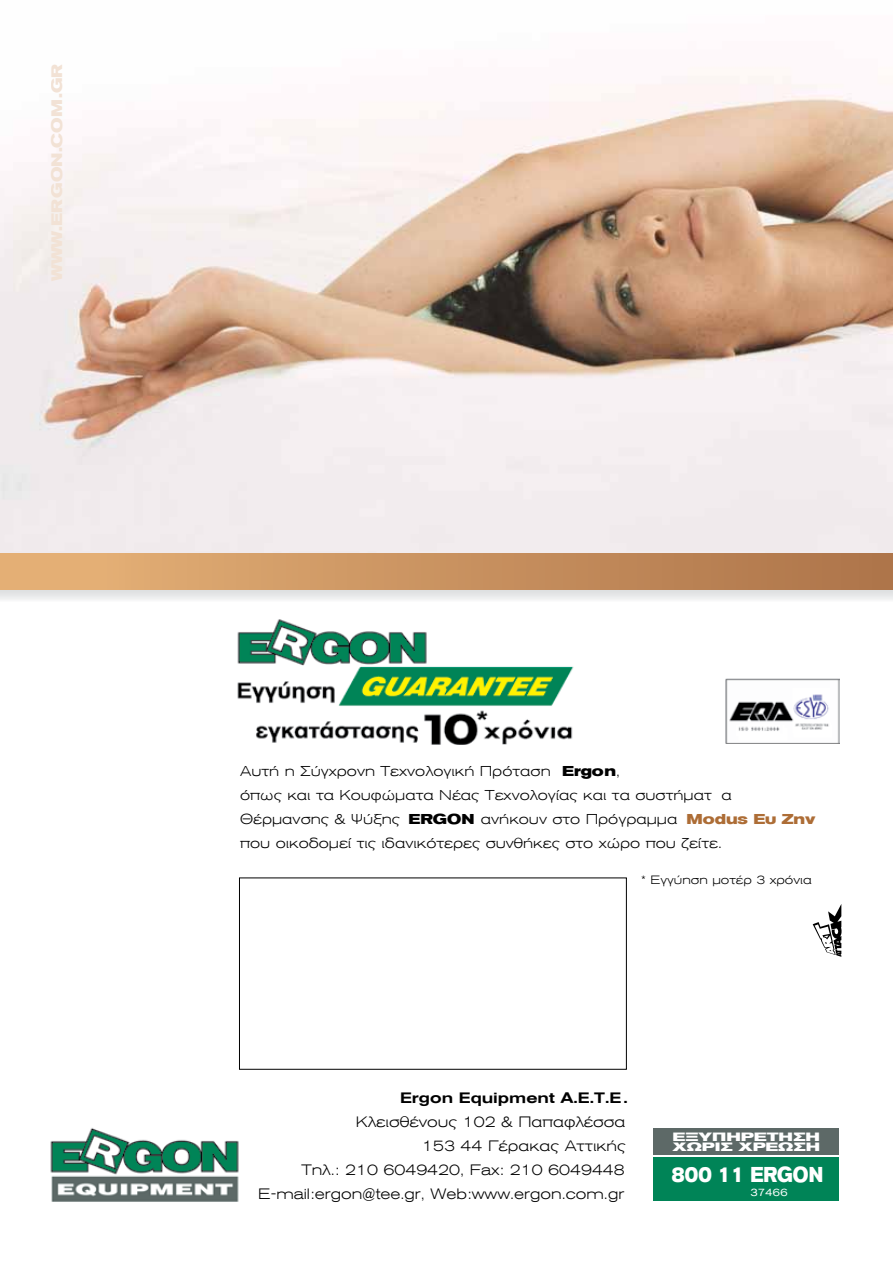
<style>
.page{position:relative;width:893px;height:1263px;background:#fff}
.page>*{position:absolute;margin:0;border:0;box-sizing:border-box;transform-origin:0 0}
.t1{font:700 21.45px "CF Adaptive Ext";color:#fff;scale:.73 1}
.t2{font:700 15.15px "CF Adaptive Ext";color:#f2e2d5}
.t3{font:300 15px/24px "CF Adaptive Ext";color:#000;text-align:right}
.t4{font:500 15px "CF Adaptive Ext";color:#000}
.t5{font:300 14.25px/24px "CF Adaptive Ext";color:#000}
.t6{font:700 12px/10.5px "CF Adaptive Ext";color:#fff;scale:1.29 1}
.t7{font:300 12px "CF Adaptive Ext";color:#000}
.t8{font:10.5px "CF Adaptive Ext";color:#fff}
.s1{font-weight:700}
.s2{font-weight:700;color:#ad6d36}
</style>
<div class="page">
<svg style="left:813px;top:904px;width:29px;height:53px"></svg>
<img style="left:0;top:76px;width:893px;height:478px">
<div style="left:0;top:554px;width:893px;height:36px;background:linear-gradient(to right,#e7b378,#ac7349)"></div>
<img style="left:50px;top:1128px;width:189px;height:74px">
<div style="left:239px;top:877px;width:388px;height:193px;border:1px solid #000"></div>
<img style="left:725px;top:678px;width:114px;height:66px">
<div style="left:653px;top:1157px;width:186px;height:44px;background:#008457"></div>
<div style="left:653px;top:1128px;width:186px;height:27px;background:#5d6967"></div>
<img style="left:237px;top:619px;width:337px;height:125px">
<p class="t2" style="left:49px;top:281px;width:219px;rotate:-90deg">WWW.ERGON.COM.GR</p>
<p class="t5" style="left:240px;top:759px;width:577px">Αυτή η Σύγχρονη Τεχνολογική Πρόταση <span class="s1">Ergon</span>,<br>όπως και τα Κουφώματα Νέας Τεχνολογίας και τα συστήματ α Θέρμανσης &amp; Ψύξης <span class="s1">ERGON</span> ανήκουν στο Πρόγραμμα <span class="s2">Modus Ευ Ζην </span>που οικοδομεί τις ιδανικότερες συνθήκες στο χώρο που ζείτε.</p>
<p class="t7" style="left:641px;top:873px;width:172px">* Εγγύηση μοτέρ 3 χρόνια</p>
<p class="t4" style="left:400px;top:1090px;width:229px">Ergon Equipment A.E.T.E.</p>
<p class="t3" style="left:258px;top:1110px;width:369px">Κλεισθένους 102 &amp; Παπαφλέσσα<br>153 44 Γέρακας Αττικής<br>Τηλ.: 210 6049420, Fax: 210 6049448<br>E-mail:ergon@tee.gr, Web:www.ergon.com.gr</p>
<p class="t6" style="left:672px;top:1131px;width:116px">ΕΞΥΠΗΡΕΤΗΣΗ<br>ΧΩΡΙΣ ΧΡΕΩΣΗ</p>
<h1 class="t1" style="left:672px;top:1163px;width:209px">800 11 ERGON</h1>
<p class="t8" style="left:750px;top:1186px;width:39px">37466</p>
</div>
